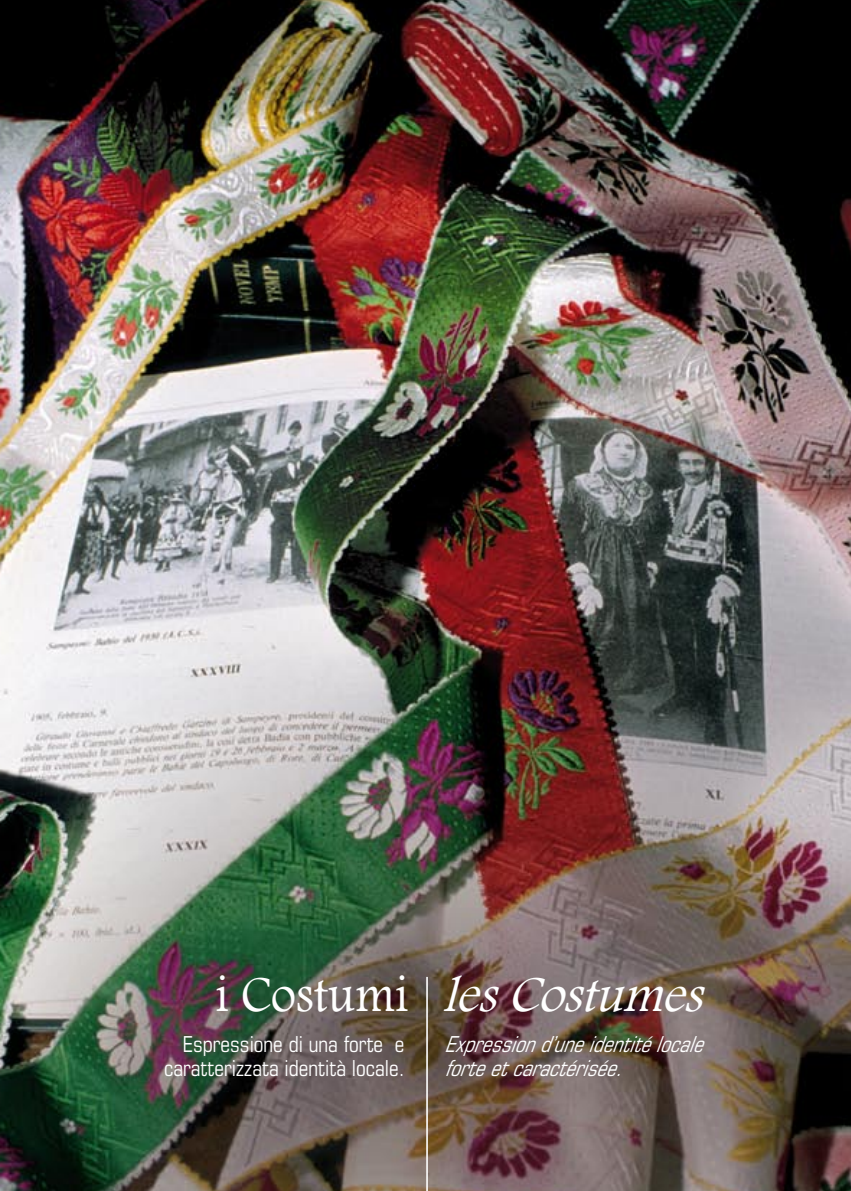
<style>
.page{position:relative;width:851px;height:1191px;background:#fff}
.page>*{position:absolute;margin:0;border:0;box-sizing:border-box;transform-origin:0 0}
.t1{font:italic 52px "Footlight MT Light";color:#fff;scale:.95 1}
.t2{font:condensed 22px/24px "Eurostile";color:#fff;text-align:right;scale:.95 1}
.t3{font:italic condensed 22px/24px "Eurostile";color:#fff;scale:.95 1}
.s1{font-style:normal}
</style>
<div class="page">
<img style="left:0;top:0;width:850px;height:1191px">
<hr style="left:426px;top:977px;width:2px;height:214px;background:#fff">
<h1 class="t1" style="left:215px;top:963px;width:530px"><span class="s1">i C o s t u m i</span> lesCostumes</h1>
<p class="t2" style="left:164px;top:1032px;width:255px">Espressione di una forte e caratterizzata identità locale.</p>
<p class="t3" style="left:444px;top:1031px;width:283px">Expressiond’uneidentitélocale forteetcaractérisée.</p>
</div>
